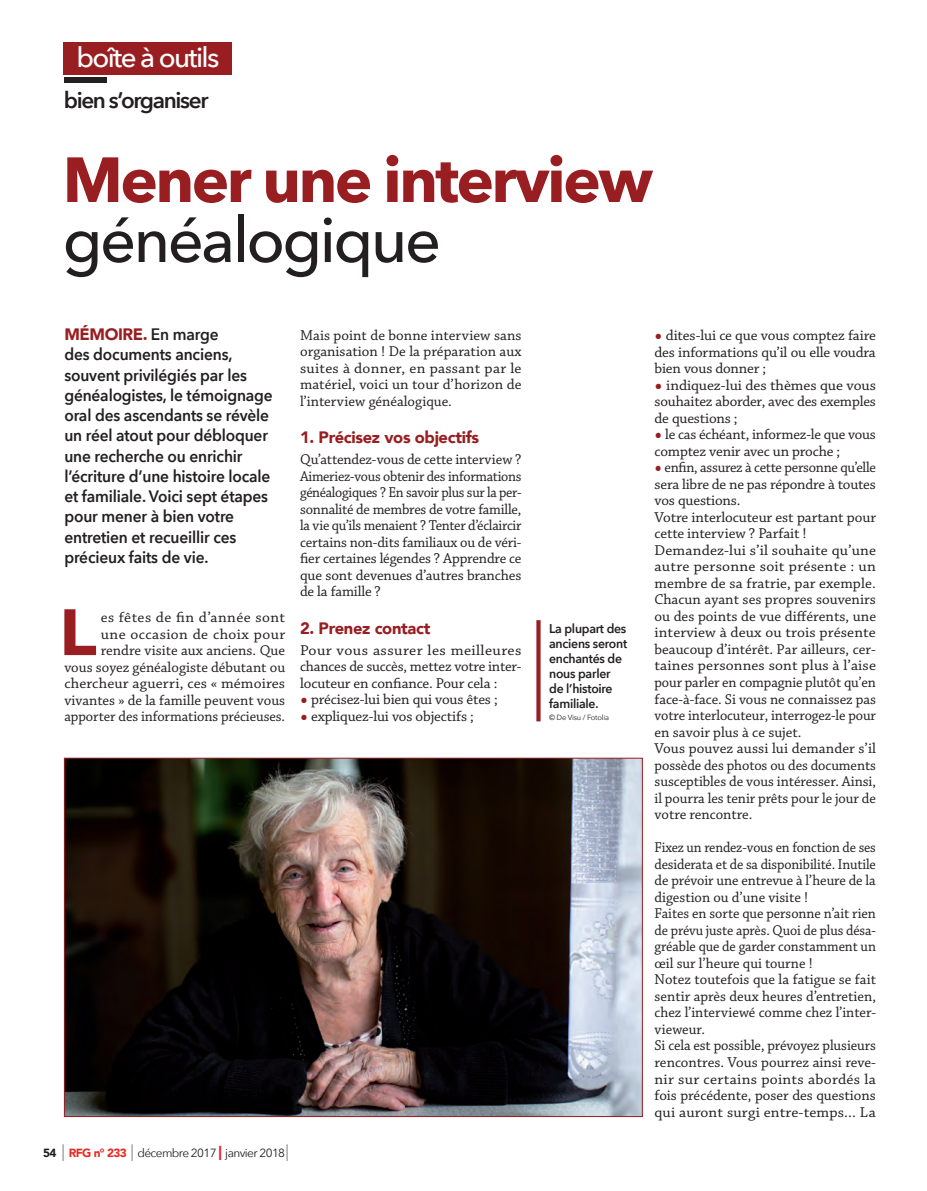
<style>
.page{position:relative;width:927px;height:1191px;background:#fff}
.page>*{position:absolute;margin:0;border:0;box-sizing:border-box;transform-origin:0 0}
.Boite_Texte_couran{font:900 64.65px "Avenir";color:#981e21;scale:1.1 1}
.Boite_Grand_titre{font:700 63px/60px "Avenir Next";letter-spacing:-.04em;color:#981e21}
.t1{font:500 27.75px "Avenir Next";letter-spacing:-.06em;color:#fff}
.Boite_outils{font:600 22.5px "Avenir Next";letter-spacing:-.06em;color:#231f20}
.Boite_Chapo{font:600 16.5px/20.2px "Avenir Next";letter-spacing:-.01em;color:#231f20;scale:.94 1}
.Boite_Inter_rouge{font:900 16.5px "Avenir";letter-spacing:-.02em;color:#981e21}
.Boite_Texte_couran-2{font:15px/16.5px "Chaparral Pro";letter-spacing:-.005em;color:#231f20;text-align:justify}
.Boite_Texte_couran-3{font:15px/16.5px "Chaparral Pro";letter-spacing:-.005em;color:#231f20;text-align:justify;scale:1.05 1}
.Boite_Texte_couran-4{font:15px/16.5px "Chaparral Pro";letter-spacing:-.005em;color:#231f20;text-align:justify;scale:.94 1}
.Boite_Texte_couran-5{font:15px/16.5px "Chaparral Pro";letter-spacing:-.005em;color:#231f20;text-align:justify;scale:.96 1}
.Boite_Texte_couran-6{font:15px/16.5px "Chaparral Pro";letter-spacing:-.005em;color:#231f20;text-align:justify;scale:1.06 1}
.Boite_Texte_couran-7{font:15px/16.5px "Chaparral Pro";letter-spacing:-.005em;color:#231f20;text-align:justify;scale:1.04 1}
.Légende{font:600 12.75px/15px "Avenir Next";letter-spacing:-.02em;color:#231f20;scale:.96 1}
.t2{font:11.85px "Avenir Next";letter-spacing:-.05em;color:#231f20}
.Légende-2{font:7.5px "Avenir Next";letter-spacing:-.025em;color:#231f20}
.s1{font-weight:500;color:#231f20}
.s2{font-family:"Avenir";font-weight:900;color:#981e21}
.s3{font-size:25.5px;color:#981e21}
.s4{font-family:"Avenir";font-weight:900}
.s5{font-weight:200;font-size:23.7px}
.s6{font-family:"Avenir";font-weight:900;color:#e72c24}
.s7{font-family:"Avenir";font-weight:900;font-size:20.1px;color:#ee1d23}
</style>
<div class="page">
<div style="left:64px;top:43px;width:168px;height:32px;background:#981e21"></div>
<div style="left:64px;top:77px;width:42px;height:6px;background:#231f20"></div>
<div style="left:536px;top:620px;width:5px;height:101px;background:#981e21"></div>
<img style="left:66px;top:760px;width:575px;height:355px">
<p class="t1" style="left:77px;top:34px;width:144px">boîte à outils</p>
<p class="Boite_outils" style="left:64px;top:80px;width:146px">bien s’organiser</p>
<p class="Boite_Grand_titre" style="left:63px;top:149px;width:592px">Mener une interview <span class="s1">généalogique</span></p>
<p class="Boite_Chapo" style="left:64px;top:324px;width:223px"><span class="s2">MÉMOIRE.</span> En marge<br>des documents anciens, souvent privilégiés par les généalogistes, le témoignage oral des ascendants se révèle un réel atout pour débloquer une recherche ou enrichir l’écriture d’une histoire locale et familiale. Voici sept étapes pour mener à bien votre entretien et recueillir ces précieux faits de vie.</p>
<p class="Boite_Texte_couran" style="left:59px;top:577px;width:36px">L</p>
<p class="Boite_Texte_couran-2" style="left:64px;top:609px;width:222px;text-align:right">es fêtes de fin d’année sont<br>une occasion de choix pour rendre visite aux anciens. Que<br>vous soyez généalogiste débutant ou chercheur aguerri, ces « mémoires vivantes » de la famille peuvent vous apporter des informations précieuses.</p>
<p class="Boite_Texte_couran-2" style="left:300px;top:327px;width:223px">Mais point de bonne interview sans organisation ! De la préparation aux suites à donner, en passant par le matériel, voici un tour d’horizon de l’interview généalogique.</p>
<p class="Boite_Inter_rouge" style="left:300px;top:423px;width:181px">1. Précisez vos objectifs</p>
<p class="Boite_Texte_couran-2" style="left:300px;top:452px;width:223px">Qu’attendez-vous de cette interview ?<br>Aimeriez-vous obtenir des informations généalogiques ? En savoir plus sur la per&shy;sonnalité de membres de votre famille, la vie qu’ils menaient ? Tenter d’éclaircir certains non-dits familiaux ou de véri&shy;fier certaines légendes ? Apprendre ce que sont devenues d’autres branches de la famille ?</p>
<p class="Boite_Inter_rouge" style="left:300px;top:614px;width:132px">2. Prenez contact</p>
<p class="Boite_Texte_couran-6" style="left:300px;top:642px;width:210px">Pour vous assurer les meilleures chances de succès, mettez votre inter&shy;locuteur en confiance. Pour cela :</p>
<p class="Boite_Texte_couran-2" style="left:300px;top:692px;width:199px"><span class="s3">•</span> précisez-lui bien qui vous êtes ;</p>
<p class="Boite_Texte_couran-2" style="left:300px;top:708px;width:175px"><span class="s3">•</span> expliquez-lui vos objectifs ;</p>
<p class="t2" style="left:43px;top:1142px;width:248px"><span class="s4">54</span> <span class="s5">I</span> <span class="s6">RFG n° 233</span> <span class="s5">I</span> décembre 2017 <span class="s7">I</span> janvier 2018<span class="s5">I</span></p>
<p class="Légende" style="left:549px;top:621px;width:83px">La plupart des anciens seront enchantés de nous parler de l’histoire familiale.</p>
<p class="Légende-2" style="left:549px;top:711px;width:61px">© De Visu / Fotolia</p>
<p class="Boite_Texte_couran-2" style="left:654px;top:327px;width:223px"><span class="s3">•</span> dites-lui ce que vous comptez faire des informations qu’il ou elle voudra bien vous donner ;</p>
<p class="Boite_Texte_couran-7" style="left:654px;top:377px;width:214px"><span class="s3">•</span> indiquez-lui des thèmes que vous souhaitez aborder, avec des exemples de questions ;</p>
<p class="Boite_Texte_couran-2" style="left:654px;top:427px;width:223px"><span class="s3">•</span> le cas échéant, informez-le que vous comptez venir avec un proche ;</p>
<p class="Boite_Texte_couran-2" style="left:654px;top:460px;width:223px"><span class="s3">•</span> enfin, assurez à cette personne qu’elle sera libre de ne pas répondre à toutes vos questions.</p>
<p class="Boite_Texte_couran-2" style="left:654px;top:509px;width:223px">Votre interlocuteur est partant pour cette interview ? Parfait !</p>
<p class="Boite_Texte_couran-3" style="left:654px;top:542px;width:212px">Demandez-lui s’il souhaite qu’une autre personne soit présente : un membre de sa fratrie, par exemple.<br>Chacun ayant ses propres souvenirs ou des points de vue différents, une interview à deux ou trois présente beaucoup d’intérêt. Par ailleurs, cer&shy;taines personnes sont plus à l’aise pour parler en compagnie plutôt qu’en face-à-face. Si vous ne connaissez pas votre interlocuteur, interrogez-le pour en savoir plus à ce sujet.</p>
<p class="Boite_Texte_couran-2" style="left:654px;top:740px;width:223px">Vous pouvez aussi lui demander s’il possède des photos ou des documents susceptibles de vous intéresser. Ainsi, il pourra les tenir prêts pour le jour de votre rencontre.</p>
<p class="Boite_Texte_couran-4" style="left:654px;top:839px;width:237px">Fixez un rendez-vous en fonction de ses desiderata et de sa disponibilité. Inutile de prévoir une entrevue à l’heure de la digestion ou d’une visite !</p>
<p class="Boite_Texte_couran-5" style="left:654px;top:906px;width:232px">Faites en sorte que personne n’ait rien de prévu juste après. Quoi de plus désa&shy;gréable que de garder constamment un œil sur l’heure qui tourne !</p>
<p class="Boite_Texte_couran-2" style="left:654px;top:972px;width:223px">Notez toutefois que la fatigue se fait sentir après deux heures d’entretien, chez l’interviewé comme chez l’inter&shy;vieweur.</p>
<p class="Boite_Texte_couran-2" style="left:654px;top:1038px;width:223px">Si cela est possible, prévoyez plusieurs rencontres. Vous pourrez ainsi reve&shy;nir sur certains points abordés la fois précédente, poser des questions qui auront surgi entre-temps... La</p>
</div>
